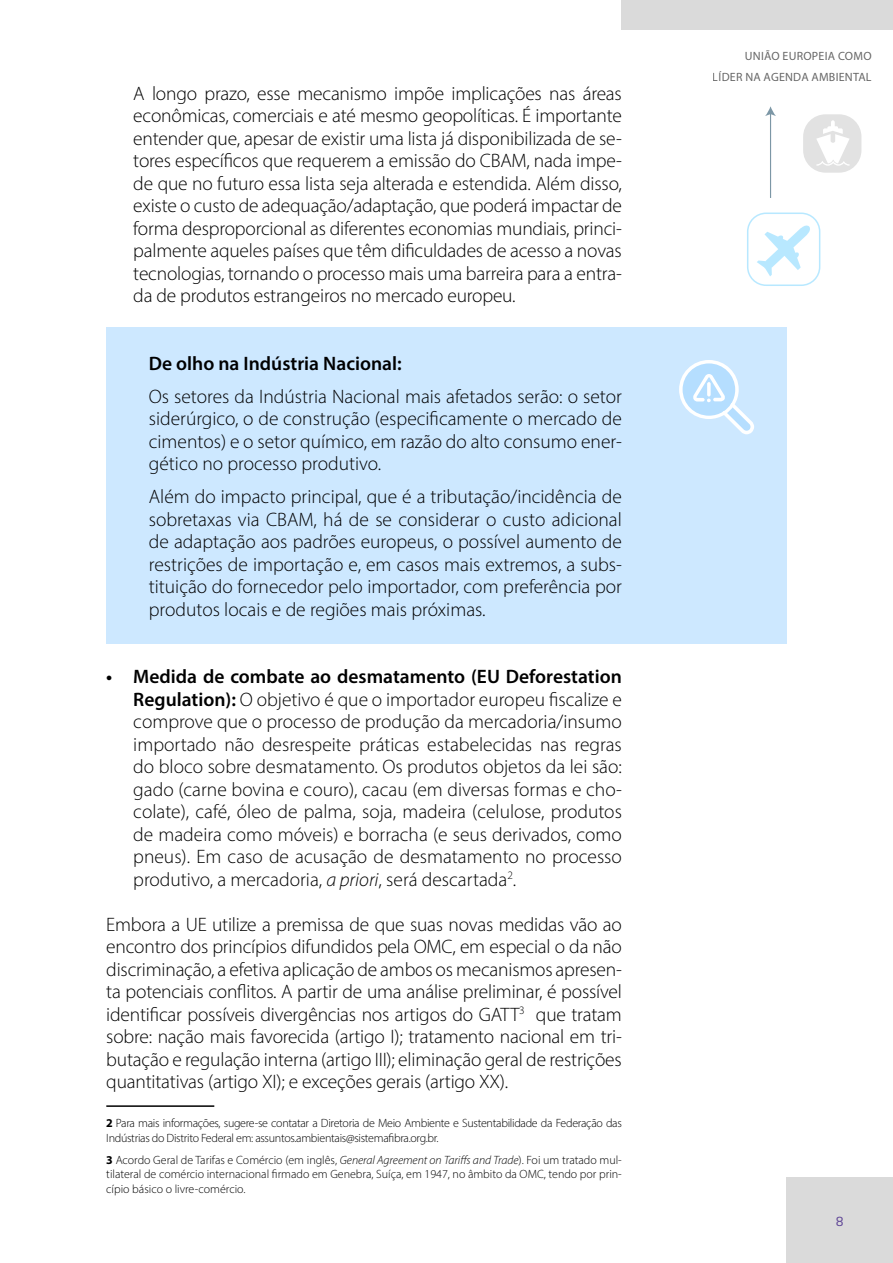
<style>
.page{position:relative;width:893px;height:1263px;background:#fff}
.page>*{position:absolute;margin:0;border:0;box-sizing:border-box;transform-origin:0 0}
.t1{font:300 19.5px/22.5px "Myriad Pro";color:#000;text-align:justify}
.t2{font:600 19.5px "Myriad Pro";color:#000}
.t3{font:13.5px "Aglet Sans";color:#604696}
.t4{font:300 12px/14.4px "Myriad Pro";letter-spacing:-.025em;color:#000}
.t5{font:12px/21.6px "Myriad Pro";letter-spacing:.02em;color:#000;text-align:right}
.s1{font-weight:600}
.s2{font-style:italic}
.s3{font-weight:700}
</style>
<div class="page">
<div style="left:106px;top:327px;width:681px;height:317px;background:#cde8ff"></div>
<svg style="left:679px;top:360px;width:75px;height:74px"></svg>
<hr style="left:106px;top:1105px;width:108px;height:2px;background:#000">
<div style="left:622px;top:0;width:271px;height:30px;background:#dadada"></div>
<div style="left:803px;top:114px;width:58px;height:59px;background:#e2e2e2;border-radius:22px"></div>
<svg style="left:817px;top:120px;width:33px;height:46px"></svg>
<div style="left:747px;top:212px;width:73px;height:74px;border:2px solid #40c4ff;border-radius:18px"></div>
<svg style="left:757px;top:225px;width:53px;height:51px"></svg>
<hr style="left:770px;top:113px;width:1px;height:85px;background:#1a4963">
<svg style="left:765px;top:106px;width:11px;height:10px"></svg>
<div style="left:787px;top:1178px;width:106px;height:85px;background:#dadada"></div>
<p class="t1" style="left:133px;top:82px;width:490px">A longo prazo, esse mecanismo impõe implicações nas áreas econômicas, comerciais e até mesmo geopolíticas. É importante entender que, apesar de existir uma lista já disponibilizada de se&shy;tores específicos que requerem a emissão do CBAM, nada impe&shy;de que no futuro essa lista seja alterada e estendida. Além disso, existe o custo de adequação/adaptação, que poderá impactar de forma desproporcional as diferentes economias mundiais, princi&shy;palmente aqueles países que têm dificuldades de acesso a novas tecnologias, tornando o processo mais uma barreira para a entra&shy;da de produtos estrangeiros no mercado europeu.</p>
<p class="t2" style="left:149px;top:351px;width:254px">De olho na Indústria Nacional:</p>
<p class="t1" style="left:149px;top:385px;width:475px">Os setores da Indústria Nacional mais afetados serão: o setor siderúrgico, o de construção (especificamente o mercado de cimentos) e o setor químico, em razão do alto consumo ener&shy;gético no processo produtivo.</p>
<p class="t1" style="left:149px;top:485px;width:475px">Além do impacto principal, que é a tributação/incidência de sobretaxas via CBAM, há de se considerar o custo adicional de adaptação aos padrões europeus, o possível aumento de restrições de importação e, em casos mais extremos, a subs&shy;tituição do fornecedor pelo importador, com preferência por produtos locais e de regiões mais próximas.</p>
<p class="t1" style="left:133px;top:665px;width:490px;text-indent:-27px"><span class="s1">• Medida de combate ao desmatamento (EU Deforestation Regulation):</span> O objetivo é que o importador europeu fiscalize e comprove que o processo de produção da mercadoria/insumo importado não desrespeite práticas estabelecidas nas regras do bloco sobre desmatamento. Os produtos objetos da lei são: gado (carne bovina e couro), cacau (em diversas formas e cho&shy;colate), café, óleo de palma, soja, madeira (celulose, produtos de madeira como móveis) e borracha (e seus derivados, como pneus). Em caso de acusação de desmatamento no processo produtivo, a mercadoria, <span class="s2">a priori</span>, será descartada<sup>2</sup>.</p>
<p class="t1" style="left:106px;top:913px;width:517px">Embora a UE utilize a premissa de que suas novas medidas vão ao encontro dos princípios difundidos pela OMC, em especial o da não discriminação, a efetiva aplicação de ambos os mecanismos apresen&shy;ta potenciais conflitos. A partir de uma análise preliminar, é possível identificar possíveis divergências nos artigos do GATT<sup>3</sup> que tratam sobre: nação mais favorecida (artigo I); tratamento nacional em tri&shy;butação e regulação interna (artigo III); eliminação geral de restrições quantitativas (artigo XI); e exceções gerais (artigo XX).</p>
<p class="t4" style="left:106px;top:1116px;width:517px"><span class="s3">2</span> Para mais informações, sugere-se contatar a Diretoria de Meio Ambiente e Sustentabilidade da Federação das<br>Indústrias do Distrito Federal em: assuntos.ambientais@sistemafibra.org.br.</p>
<p class="t4" style="left:106px;top:1153px;width:517px;text-align:justify"><span class="s3">3</span> Acordo Geral de Tarifas e Comércio (em inglês, <span class="s2">General Agreement on Tariffs and Trade</span>). Foi um tratado mul&shy;tilateral de comércio internacional firmado em Genebra, Suíça, em 1947, no âmbito da OMC, tendo por prin&shy;cípio básico o livre-comércio.</p>
<p class="t5" style="left:713px;top:45px;width:160px">UNIÃO EUROPEIA COMO<br>LÍDER NA AGENDA AMBIENTAL</p>
<p class="t3" style="left:836px;top:1213px;width:9px">8</p>
</div>
